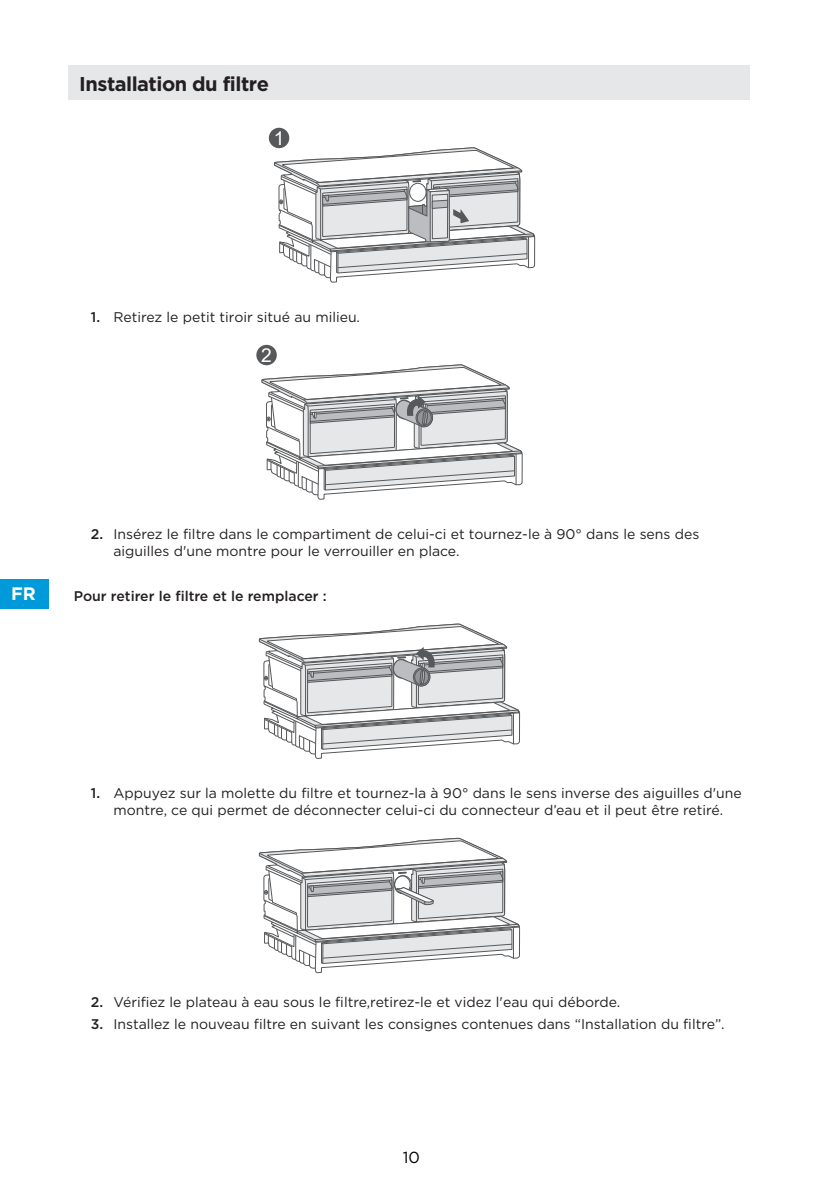
<style>
.page{position:relative;width:823px;height:1191px;background:#fff}
.page>*{position:absolute;margin:0;border:0;box-sizing:border-box;transform-origin:0 0}
.t1{font:700 20px "Gotham";letter-spacing:-.025em;color:#231f20}
.t2{font:19.2px "Arial";color:#fff}
.t3{font:700 18px "Gotham";color:#fff}
.t4{font:16px "Gotham";color:#000}
.t5{font:14px/16.8px "Gotham";color:#231f20}
.t6{font:500 14px "Gotham";color:#231f20}
.s1{font-weight:500}
</style>
<div class="page">
<div style="left:0;top:579px;width:49px;height:29px;background:#0099da"></div>
<div style="left:68px;top:65px;width:680px;height:34px;background:#e6e7e9"></div>
<div style="left:269px;top:128px;width:20px;height:20px;background:#57585a;border-radius:50%"></div>
<svg style="left:273px;top:128px;width:262px;height:155px"></svg>
<div style="left:256px;top:345px;width:20px;height:20px;background:#57585a;border-radius:50%"></div>
<svg style="left:261px;top:345px;width:261px;height:155px"></svg>
<svg style="left:259px;top:623px;width:260px;height:136px"></svg>
<svg style="left:259px;top:838px;width:260px;height:135px"></svg>
<h1 class="t1" style="left:79px;top:70px;width:191px">Installation du filtre</h1>
<h2 class="t2" style="left:273px;top:125px;width:12px">1</h2>
<p class="t5" style="left:91px;top:308px;width:270px"><span class="s1">1.</span> Retirez le petit tiroir situé au milieu.</p>
<h2 class="t2" style="left:261px;top:342px;width:12px">2</h2>
<p class="t3" style="left:11px;top:582px;width:26px">FR</p>
<p class="t5" style="left:113px;top:525px;width:587px;text-indent:-23px"><span class="s1">2.</span> Insérez le filtre dans le compartiment de celui-ci et tournez-le à 90° dans le sens des aiguilles d'une montre pour le verrouiller en place.</p>
<p class="t6" style="left:74px;top:587px;width:254px">Pour retirer le filtre et le remplacer :</p>
<p class="t5" style="left:91px;top:784px;width:652px;text-align:center"><span class="s1">1.</span> Appuyez sur la molette du filtre et tournez-la à 90° dans le sens inverse des aiguilles d'une montre, ce qui permet de déconnecter celui-ci du connecteur d’eau et il peut être retiré.</p>
<p class="t5" style="left:91px;top:993px;width:530px"><span class="s1">2.</span> Vérifiez le plateau à eau sous le filtre,retirez-le et videz l'eau qui déborde.</p>
<p class="t5" style="left:91px;top:1015px;width:635px"><span class="s1">3.</span> Installez le nouveau filtre en suivant les consignes contenues dans “Installation du filtre”.</p>
<p class="t4" style="left:402px;top:1146px;width:19px">10</p>
</div>
